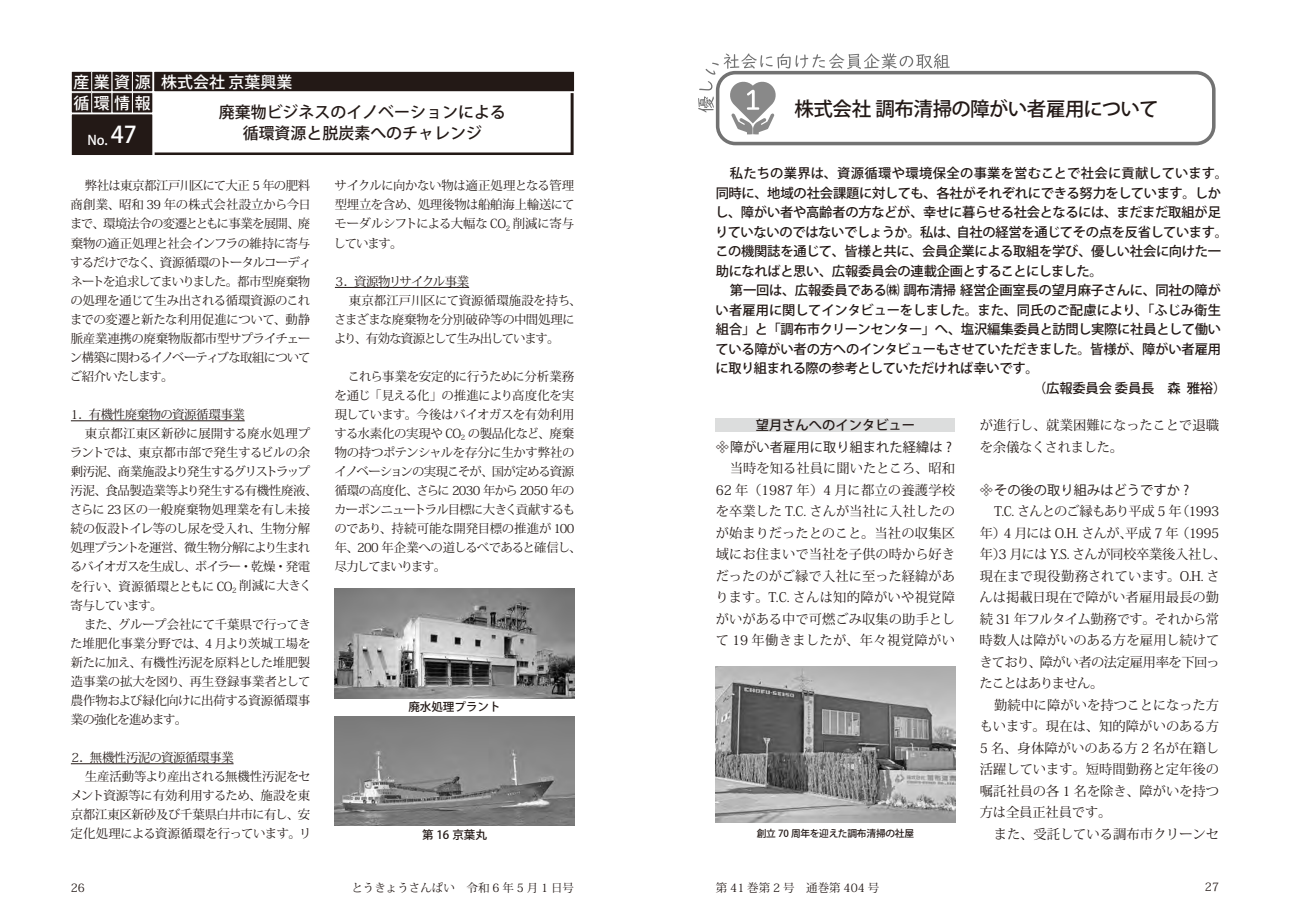
<style>
.page{position:relative;width:1290px;height:911px;background:#fff}
.page>*{position:absolute;margin:0;border:0;box-sizing:border-box;transform-origin:0 0}
.t1{font:500 19.5px "Koz Go Pro";letter-spacing:-.025em;color:#231916}
.t2{font:500 16px/21.2px "Koz Go Pro";color:#231916;text-align:center}
.t3{font:500 16px/21.2px "Koz Go Pro";letter-spacing:.28em;color:#fff}
.t4{font:500 16px "Koz Go Pro";color:#fff}
.t5{font:500 13.25px/19.5px "Koz Go Pro";letter-spacing:-.02em;color:#231916}
.t6{font:13.25px/21.5px "Koz Min Pro";letter-spacing:-.005em;color:#231916;text-align:justify}
.t7{font:13.25px/21.5px "Koz Min Pro";letter-spacing:-.025em;color:#231916}
.t8{font:13.25px "Koz Go Pro";color:#231916}
.t9{font:500 13.25px "Koz Go Pro";color:#231916}
.t10{font:500 13.25px "Koz Go Pro";color:#fff}
.t11{font:12.38px/19px "Koz Min Pro";letter-spacing:-.035em;color:#231916;text-align:justify}
.t12{font:12.38px "Koz Min Pro";letter-spacing:-.015em;color:#231916}
.t13{font:12.38px "Koz Min Pro";letter-spacing:.005em;color:#231916}
.t14{font:12.38px "Koz Min Pro";letter-spacing:-.06em;color:#231916}
.t15{font:12.38px "Koz Min Pro";letter-spacing:-.085em;color:#231916}
.t16{font:12.38px "Koz Min Pro";letter-spacing:-.065em;color:#231916}
.t17{font:12.38px "Koz Min Pro";letter-spacing:-.075em;color:#231916}
.t18{font:12.38px "Koz Min Pro";letter-spacing:-.01em;color:#231916}
.t19{font:12.38px "Koz Min Pro";letter-spacing:-.005em;color:#231916}
.t20{font:12.38px "Koz Min Pro";letter-spacing:.015em;color:#231916}
.t21{font:12.38px "Koz Min Pro";letter-spacing:-.09em;color:#231916}
.t22{font:12.38px "Koz Min Pro";letter-spacing:.025em;color:#231916}
.t23{font:12.38px "Koz Min Pro";letter-spacing:-.1em;color:#231916}
.t24{font:11.5px "Koz Min Pro";color:#231916}
.t25{font:500 11.5px "Koz Go Pro";color:#231916}
.t26{font:500 9.75px "Koz Go Pro";letter-spacing:-.03em;color:#231916}
.s1{font-size:23px}
</style>
<div class="page">
<hr style="left:71px;top:420px;width:174px;height:1px;background:#231916">
<hr style="left:71px;top:763px;width:163px;height:1px;background:#231916">
<hr style="left:335px;top:287px;width:134px;height:1px;background:#231916">
<div style="left:71px;top:71px;width:21px;height:21px;background:#231916"></div>
<div style="left:71px;top:71px;width:21px;height:21px;border:1px solid #fff"></div>
<div style="left:92px;top:71px;width:20px;height:21px;background:#231916"></div>
<div style="left:91px;top:71px;width:21px;height:21px;border:1px solid #fff"></div>
<div style="left:112px;top:71px;width:20px;height:21px;background:#231916"></div>
<div style="left:112px;top:71px;width:21px;height:21px;border:1px solid #fff"></div>
<div style="left:132px;top:71px;width:21px;height:21px;background:#231916"></div>
<div style="left:132px;top:71px;width:21px;height:21px;border:1px solid #fff"></div>
<div style="left:71px;top:93px;width:21px;height:20px;background:#231916"></div>
<div style="left:71px;top:92px;width:21px;height:21px;border:1px solid #fff"></div>
<div style="left:92px;top:93px;width:20px;height:20px;background:#231916"></div>
<div style="left:91px;top:92px;width:21px;height:21px;border:1px solid #fff"></div>
<div style="left:112px;top:93px;width:20px;height:20px;background:#231916"></div>
<div style="left:112px;top:92px;width:21px;height:21px;border:1px solid #fff"></div>
<div style="left:132px;top:93px;width:21px;height:20px;background:#231916"></div>
<div style="left:132px;top:92px;width:21px;height:21px;border:1px solid #fff"></div>
<div style="left:71px;top:114px;width:82px;height:41px;background:#231916"></div>
<div style="left:71px;top:113px;width:82px;height:43px;border:1px solid #fff"></div>
<div style="left:154px;top:71px;width:420px;height:21px;background:#231916"></div>
<div style="left:153px;top:71px;width:422px;height:21px;border:1px solid #fff"></div>
<svg style="left:156px;top:94px;width:416px;height:60px"></svg>
<div style="left:154px;top:92px;width:420px;height:64px;border:1px solid #fff"></div>
<div style="left:155px;top:93px;width:415px;height:59px;background:#fff"></div>
<img style="left:335px;top:588px;width:239px;height:110px">
<img style="left:335px;top:716px;width:239px;height:110px">
<div style="left:716px;top:71px;width:499px;height:74px;border:4px solid #727272;border-radius:18px"></div>
<div style="left:716px;top:418px;width:239px;height:14px;background:#dcdddd"></div>
<img style="left:716px;top:666px;width:239px;height:156px">
<svg style="left:698px;top:53px;width:252px;height:81px"></svg>
<p class="t3" style="left:74px;top:72px;width:79px">産業資源循環情報</p>
<p class="t10" style="left:87px;top:131px;width:51px">No. <span class="s1">47</span></p>
<p class="t4" style="left:161px;top:71px;width:133px">株式会社 京葉興業</p>
<p class="t2" style="left:219px;top:102px;width:289px">廃棄物ビジネスのイノベーションによる循環資源と脱炭素へのチャレンジ</p>
<p class="t11" style="left:70px;top:176px;width:243px;text-indent:15px">弊社は東京都江戸川区にて大正 5 年の肥料商創業、昭和 39 年の株式会社設立から今日まで、環境法令の変遷とともに事業を展開、廃棄物の適正処理と社会インフラの維持に寄与するだけでなく、資源循環のトータルコーディネートを追求してまいりました。都市型廃棄物の処理を通じて生み出される循環資源のこれまでの変遷と新たな利用促進について、動静脈産業連携の廃棄物版都市型サプライチェーン構築に関わるイノベーティブな取組についてご紹介いたします。</p>
<p class="t11" style="left:69px;top:404px;width:178px">１．有機性廃棄物の資源循環事業</p>
<p class="t22" style="left:85px;top:425px;width:227px">東京都江東区新砂に展開する廃水処理プ</p>
<p class="t18" style="left:70px;top:444px;width:242px">ラントでは、東京都市部で発生するビルの余</p>
<p class="t15" style="left:71px;top:463px;width:241px">剰汚泥、商業施設より発生するグリストラップ</p>
<p class="t11" style="left:71px;top:481px;width:248px">汚泥、食品製造業等より発生する有機性廃液、</p>
<p class="t19" style="left:70px;top:501px;width:242px">さらに 23 区の一般廃棄物処理業を有し未接</p>
<p class="t11" style="left:71px;top:519px;width:241px">続の仮設トイレ等のし尿を受入れ、生物分解</p>
<p class="t16" style="left:71px;top:539px;width:241px">処理プラントを運営、微生物分解により生まれ</p>
<p class="t17" style="left:70px;top:558px;width:242px">るバイオガスを生成し、ボイラー・乾燥・発電</p>
<p class="t12" style="left:70px;top:577px;width:243px">を行い、資源循環とともに CO<sub>2</sub> 削減に大きく</p>
<p class="t23" style="left:71px;top:596px;width:93px">寄与しています。</p>
<p class="t11" style="left:84px;top:614px;width:228px">また、グループ会社にて千葉県で行ってき</p>
<p class="t20" style="left:70px;top:634px;width:242px">た堆肥化事業分野では、4 月より茨城工場を</p>
<p class="t11" style="left:71px;top:652px;width:241px">新たに加え、有機性汚泥を原料とした堆肥製</p>
<p class="t13" style="left:71px;top:672px;width:241px">造事業の拡大を図り、再生登録事業者として</p>
<p class="t11" style="left:71px;top:690px;width:241px">農作物および緑化向けに出荷する資源循環事</p>
<p class="t14" style="left:71px;top:710px;width:118px">業の強化を進めます。</p>
<p class="t11" style="left:69px;top:747px;width:166px">２．無機性汚泥の資源循環事業</p>
<p class="t11" style="left:85px;top:766px;width:227px">生産活動等より産出される無機性汚泥をセ</p>
<p class="t11" style="left:70px;top:785px;width:242px">メント資源等に有効利用するため、施設を東</p>
<p class="t12" style="left:71px;top:806px;width:241px">京都江東区新砂及び千葉県白井市に有し、安</p>
<p class="t12" style="left:71px;top:825px;width:242px">定化処理による資源循環を行っています。リ</p>
<p class="t11" style="left:334px;top:176px;width:243px">サイクルに向かない物は適正処理となる管理型埋立を含め、処理後物は船舶海上輸送にてモーダルシフトによる大幅な CO<sub>2</sub> 削減に寄与しています。</p>
<p class="t14" style="left:333px;top:272px;width:138px">３．資源物リサイクル事業</p>
<p class="t13" style="left:349px;top:291px;width:234px">東京都江戸川区にて資源循環施設を持ち、</p>
<p class="t11" style="left:334px;top:309px;width:242px">さまざまな廃棄物を分別破砕等の中間処理に</p>
<p class="t21" style="left:334px;top:329px;width:227px">より、有効な資源として生み出しています。</p>
<p class="t11" style="left:334px;top:366px;width:249px;text-align:left;text-indent:14px">これら事業を安定的に行うために分析業務を通じ「見える化」の推進により高度化を実現しています。今後はバイオガスを有効利用する水素化の実現や CO<sub>2</sub> の製品化など、廃棄物の持つポテンシャルを存分に生かす弊社のイノベーションの実現こそが、国が定める資源循環の高度化、さらに 2030 年から 2050 年のカーボンニュートラル目標に大きく貢献するものであり、持続可能な開発目標の推進が 100年、200 年企業への道しるべであると確信し、尽力してまいります。</p>
<p class="t25" style="left:408px;top:699px;width:94px">廃水処理プラント</p>
<p class="t25" style="left:422px;top:827px;width:66px">第 16 京葉丸</p>
<h1 class="t1" style="left:794px;top:96px;width:366px">株式会社 調布清掃の障がい者雇用について</h1>
<p class="t5" style="left:715px;top:164px;width:514px;text-indent:15px">私たちの業界は、資源循環や環境保全の事業を営むことで社会に貢献しています。同時に、地域の社会課題に対しても、各社がそれぞれにできる努力をしています。しかし、障がい者や高齢者の方などが、幸せに暮らせる社会となるには、まだまだ取組が足りていないのではないでしょうか。私は、自社の経営を通じてその点を反省しています。この機関誌を通じて、皆様と共に、会員企業による取組を学び、優しい社会に向けた一助になればと思い、広報委員会の連載企画とすることにしました。</p>
<p class="t5" style="left:730px;top:281px;width:492px">第一回は、広報委員である㈱ 調布清掃 経営企画室長の望月麻子さんに、同社の障が</p>
<p class="t5" style="left:716px;top:301px;width:507px">い者雇用に関してインタビューをしました。また、同氏のご配慮により、「ふじみ衛生</p>
<p class="t5" style="left:716px;top:320px;width:507px">組合」と「調布市クリーンセンター」へ、塩沢編集委員と訪問し実際に社員として働い</p>
<p class="t5" style="left:716px;top:340px;width:507px">ている障がい者の方へのインタビューもさせていただきました。皆様が、障がい者雇用</p>
<p class="t5" style="left:715px;top:359px;width:325px">に取り組まれる際の参考としていただければ幸いです。</p>
<p class="t5" style="left:1033px;top:379px;width:195px">（広報委員会 委員長　森 雅裕）</p>
<p class="t9" style="left:756px;top:417px;width:161px">望月さんへのインタビュー</p>
<p class="t8" style="left:716px;top:438px;width:237px">⿢障がい者雇用に取り組まれた経緯は ?</p>
<p class="t6" style="left:715px;top:457px;width:241px;text-indent:14px">当時を知る社員に聞いたところ、昭和62 年（1987 年）4 月に都立の養護学校を卒業した T.C. さんが当社に入社したのが始まりだったとのこと。当社の収集区域にお住まいで当社を子供の時から好きだったのがご縁で入社に至った経緯があります。T.C. さんは知的障がいや視覚障がいがある中で可燃ごみ収集の助手として 19 年働きましたが、年々視覚障がい</p>
<p class="t6" style="left:980px;top:414px;width:241px">が進行し、就業困難になったことで退職を余儀なくされました。</p>
<p class="t8" style="left:980px;top:481px;width:211px">⿢その後の取り組みはどうですか ?</p>
<p class="t7" style="left:979px;top:500px;width:249px;text-indent:15px">T.C. さんとのご縁もあり平成 5 年（1993年）4 月には O.H. さんが、平成 7 年（1995年）3 月には Y.S. さんが同校卒業後入社し、現在まで現役勤務されています。O.H. さんは掲載日現在で障がい者雇用最長の勤続 31 年フルタイム勤務です。それから常時数人は障がいのある方を雇用し続けてきており、障がい者の法定雇用率を下回ったことはありません。</p>
<p class="t6" style="left:980px;top:693px;width:241px;text-indent:14px">勤続中に障がいを持つことになった方もいます。現在は、知的障がいのある方5 名、身体障がいのある方 2 名が在籍し活躍しています。短時間勤務と定年後の嘱託社員の各 1 名を除き、障がいを持つ方は全員正社員です。</p>
<p class="t26" style="left:757px;top:827px;width:159px">創立 70 周年を迎えた調布清掃の社屋</p>
<p class="t6" style="left:994px;top:822px;width:227px">また、受託している調布市クリーンセ</p>
<p class="t24" style="left:71px;top:879px;width:16px">26</p>
<p class="t24" style="left:351px;top:879px;width:224px">とうきょうさんぱい　令和 6 年 5 月 1 日号</p>
<p class="t24" style="left:716px;top:879px;width:165px">第 41 巻第 2 号　通巻第 404 号</p>
<p class="t24" style="left:1205px;top:878px;width:16px">27</p>
</div>
